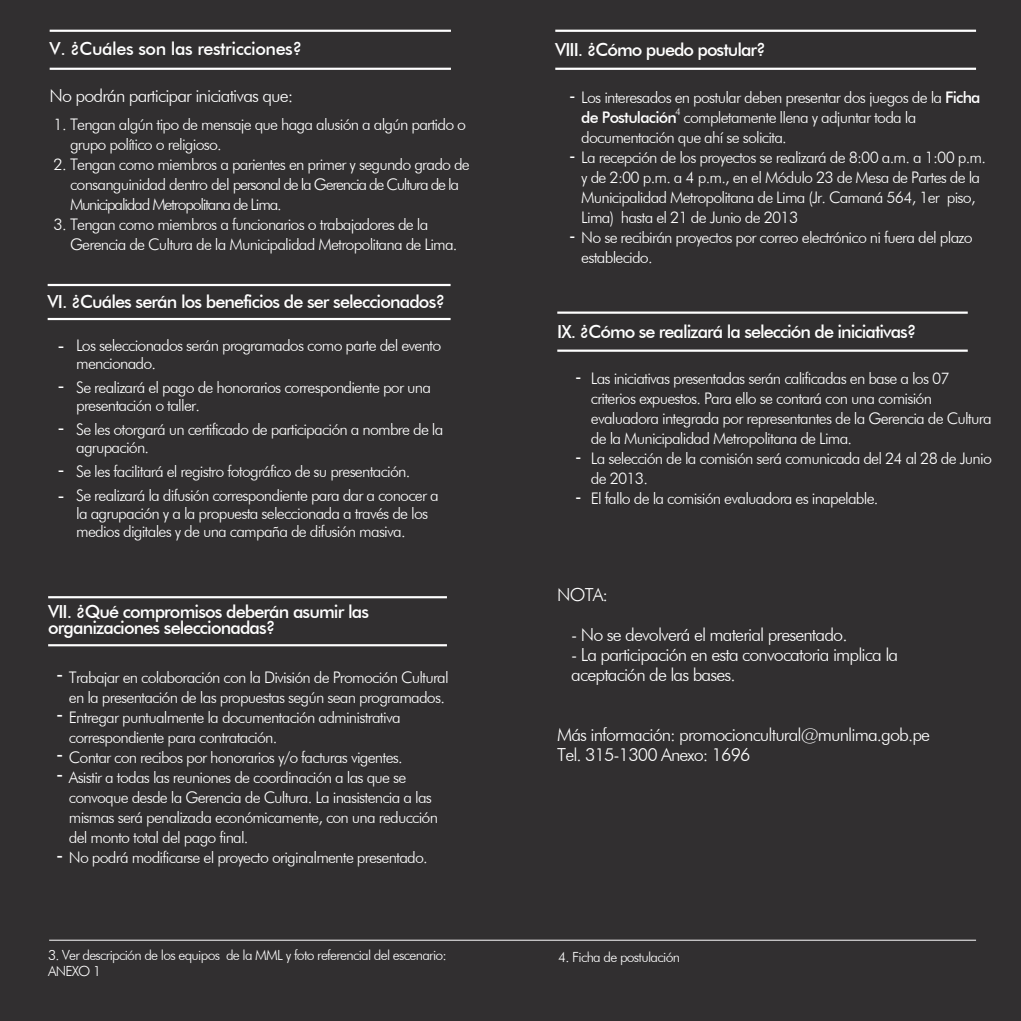
<style>
.page{position:relative;width:1021px;height:1021px;background:#fff}
.page>*{position:absolute;margin:0;border:0;box-sizing:border-box;transform-origin:0 0}
.t1{font:300 18px/20px "Futura BT";letter-spacing:-.05em;color:#fff}
.t2{font:500 18px/16px "Futura BT";letter-spacing:-.05em;color:#fff}
.t3{font:500 18px "Futura BT";letter-spacing:-.025em;color:#fff}
.t4{font:300 16px/20px "Futura BT";letter-spacing:-.05em;color:#fff}
.t5{font:500 16px "Futura BT";color:#fff}
.t6{font:500 16px/26px "Futura BT";color:#fff;scale:1.12 1}
.t7{font:300 14px/16px "Futura BT";letter-spacing:-.05em;color:#fff}
.t8{font:300 10px "Futura BT";color:#fff}
.s1{font-weight:500}
</style>
<div class="page">
<div style="left:0;top:0;width:1020px;height:1020px;background:#312f30"></div>
<hr style="left:48px;top:284px;width:402px;height:2px;background:#fff">
<hr style="left:48px;top:318px;width:402px;height:2px;background:#fff">
<hr style="left:48px;top:596px;width:399px;height:2px;background:#fff">
<hr style="left:48px;top:644px;width:399px;height:2px;background:#fff">
<hr style="left:50px;top:30px;width:401px;height:2px;background:#fff">
<hr style="left:50px;top:68px;width:401px;height:2px;background:#fff">
<hr style="left:49px;top:939px;width:927px;height:1px;background:#fff">
<hr style="left:555px;top:30px;width:421px;height:2px;background:#fff">
<hr style="left:555px;top:68px;width:421px;height:2px;background:#fff">
<hr style="left:557px;top:311px;width:410px;height:3px;background:#fff">
<hr style="left:557px;top:349px;width:410px;height:3px;background:#fff">
<p class="t3" style="left:50px;top:37px;width:254px">V. ¿Cuáles son las restricciones?</p>
<p class="t1" style="left:50px;top:85px;width:245px">No podrán participar iniciativas que:</p>
<p class="t4" style="left:70px;top:114px;width:397px;text-indent:-16px">1. Tengan algún tipo de mensaje que haga alusión a algún partido o grupo político o religioso.</p>
<p class="t4" style="left:70px;top:154px;width:401px;text-indent:-16px">2. Tengan como miembros a parientes en primer y segundo grado de consanguinidad dentro del personal de la Gerencia de Cultura de la<br>Municipalidad Metropolitana de Lima.</p>
<p class="t4" style="left:70px;top:214px;width:389px;text-indent:-16px">3. Tengan como miembros a funcionarios o trabajadores de la<br>Gerencia de Cultura de la Municipalidad Metropolitana de Lima.</p>
<p class="t2" style="left:48px;top:294px;width:399px">VI. ¿Cuáles serán los beneficios de ser seleccionados?</p>
<p class="t6" style="left:58px;top:332px;width:8px">-</p>
<p class="t6" style="left:58px;top:372px;width:8px">-</p>
<p class="t6" style="left:58px;top:414px;width:8px">-</p>
<p class="t6" style="left:58px;top:456px;width:8px">- -</p>
<p class="t4" style="left:76px;top:336px;width:367px;line-height:18px">Los seleccionados serán programados como parte del evento mencionado.</p>
<p class="t4" style="left:76px;top:378px;width:356px;line-height:18px">Se realizará el pago de honorarios correspondiente por una presentación o taller.</p>
<p class="t4" style="left:76px;top:420px;width:369px;line-height:18px">Se les otorgará un certificado de participación a nombre de la agrupación.</p>
<p class="t4" style="left:76px;top:459px;width:364px;line-height:24px">Se les facilitará el registro fotográfico de su presentación.<br>Se realizará la difusión correspondiente para dar a conocer a</p>
<p class="t4" style="left:76px;top:504px;width:353px;line-height:18px">la agrupación y a la propuesta seleccionada a través de los medios digitales y de una campaña de difusión masiva.</p>
<p class="t2" style="left:48px;top:604px;width:322px">VII. ¿Qué compromisos deberán asumir las organizaciones seleccionadas?</p>
<p class="t4" style="left:69px;top:667px;width:381px">Trabajar en colaboración con la División de Promoción Cultural en la presentación de las propuestas según sean programados.<br>Entregar puntualmente la documentación administrativa correspondiente para contratación.<br>Contar con recibos por honorarios y/o facturas vigentes.<br>Asistir a todas las reuniones de coordinación a las que se convoque desde la Gerencia de Cultura. La inasistencia a las mismas será penalizada económicamente, con una reducción del monto total del pago final.<br>No podrá modificarse el proyecto originalmente presentado.</p>
<p class="t2" style="left:56px;top:666px;width:9px">-</p>
<p class="t2" style="left:56px;top:706px;width:9px">-</p>
<p class="t2" style="left:56px;top:744px;width:9px;line-height:20px">- -</p>
<p class="t2" style="left:56px;top:846px;width:9px">-</p>
<p class="t7" style="left:48px;top:946px;width:400px">3. Ver descripción de los equipos de la MML y foto referencial del escenario:<br>ANEXO 1</p>
<p class="t2" style="left:555px;top:41px;width:212px">VIII. ¿Cómo puedo postular?</p>
<p class="t4" style="left:581px;top:87px;width:406px">Los interesados en postular deben presentar dos juegos de la <span class="s1">Ficha de Postulación</span> completamente llena y adjuntar toda la documentación que ahí se solicita.<br>La recepción de los proyectos se realizará de 8:00 a.m. a 1:00 p.m. y de 2:00 p.m. a 4 p.m., en el Módulo 23 de Mesa de Partes de la Municipalidad Metropolitana de Lima (Jr. Camaná 564, 1er piso, Lima) hasta el 21 de Junio de 2013<br>No se recibirán proyectos por correo electrónico ni fuera del plazo establecido.</p>
<p class="t5" style="left:569px;top:86px;width:8px">-</p>
<p class="t8" style="left:675px;top:105px;width:7px">4</p>
<p class="t5" style="left:569px;top:146px;width:8px">-</p>
<p class="t5" style="left:569px;top:226px;width:8px">-</p>
<p class="t2" style="left:557px;top:323px;width:361px">IX. ¿Cómo se realizará la selección de iniciativas?</p>
<p class="t5" style="left:575px;top:367px;width:8px">-</p>
<p class="t5" style="left:575px;top:447px;width:8px">-</p>
<p class="t5" style="left:575px;top:487px;width:8px">-</p>
<p class="t4" style="left:591px;top:368px;width:402px">Las iniciativas presentadas serán calificadas en base a los 07 criterios expuestos. Para ello se contará con una comisión evaluadora integrada por representantes de la Gerencia de Cultura de la Municipalidad Metropolitana de Lima.<br>La selección de la comisión será comunicada del 24 al 28 de Junio de 2013.<br>El fallo de la comisión evaluadora es inapelable.</p>
<p class="t1" style="left:557px;top:584px;width:52px">NOTA:</p>
<p class="t1" style="left:571px;top:624px;width:278px">- No se devolverá el material presentado.</p>
<p class="t1" style="left:571px;top:644px;width:328px">- La participación en esta convocatoria implica la aceptación de las bases.</p>
<p class="t1" style="left:557px;top:724px;width:374px">Más información: promocioncultural@munlima.gob.pe<br>Tel. 315-1300 Anexo: 1696</p>
<p class="t7" style="left:558px;top:949px;width:123px">4. Ficha de postulación</p>
</div>
